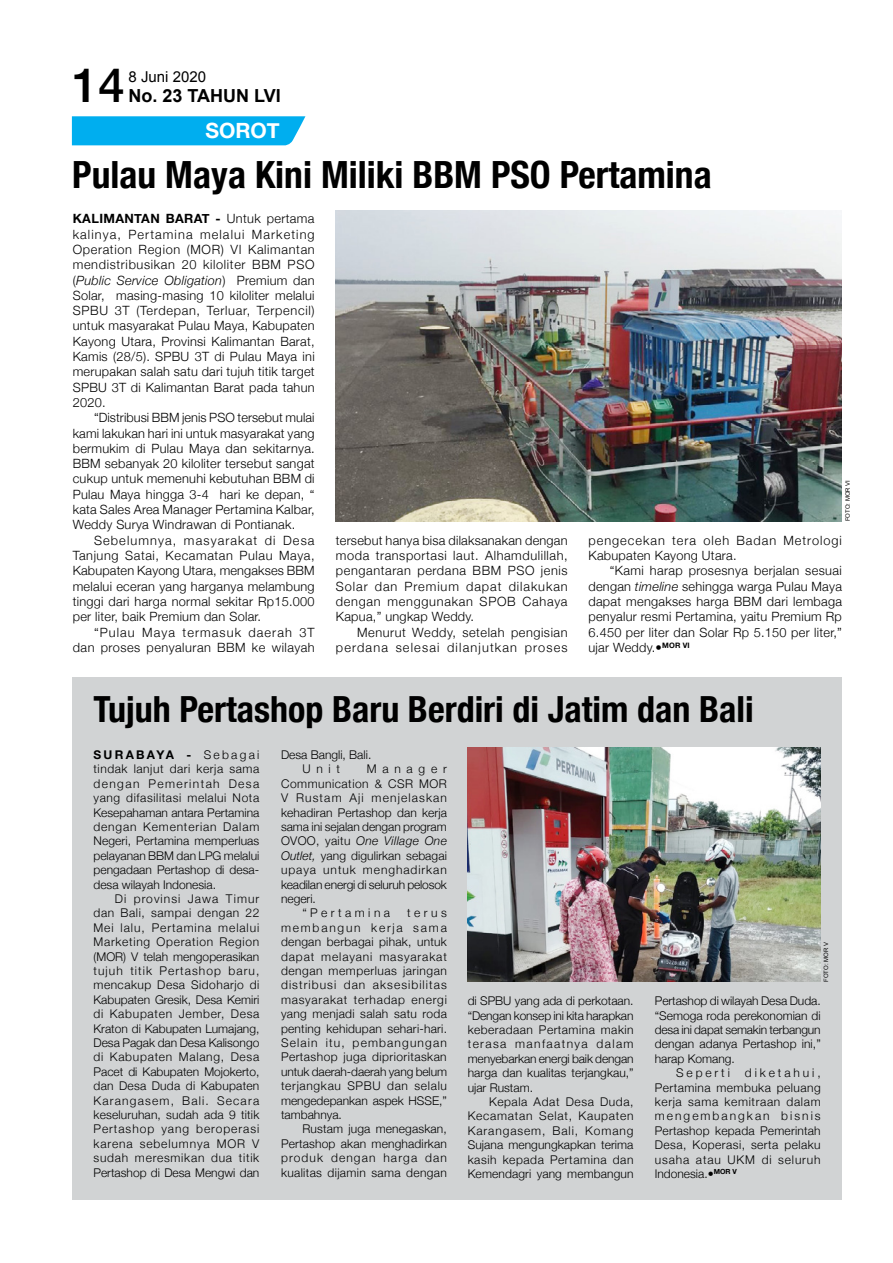
<style>
.page{position:relative;width:893px;height:1263px;background:#fff}
.page>*{position:absolute;margin:0;border:0;box-sizing:border-box;transform-origin:0 0}
.t1{font:500 47.25px "Helvetica Neue";color:#000}
.t2{font:700 condensed 37.5px "Helvetica Neue";color:#000}
.t3{font:700 condensed 36px "Helvetica Neue";color:#000}
.t4{font:700 21px "Helvetica Neue";color:#fff}
.t5{font:700 18px "Arial";color:#000}
.t6{font:15px "Arial";color:#000}
.t7{font:300 12.75px/15.3px "Helvetica Neue";letter-spacing:.02em;color:#000;text-align:justify}
.t8{font:300 12.75px/15.3px "Helvetica Neue";letter-spacing:.075em;color:#000}
.t9{font:300 12.75px/15.3px "Helvetica Neue";letter-spacing:.04em;color:#000;text-align:right}
.t10{font:300 12px/14.4px "Helvetica Neue";letter-spacing:.01em;color:#000;text-align:justify}
.t11{font:300 12px "Helvetica Neue";letter-spacing:-.015em;color:#000}
.t12{font:italic 300 12px "Helvetica Neue";letter-spacing:.03em;color:#000}
.t13{font:300 12px "Helvetica Neue";letter-spacing:.08em;color:#000}
.t14{font:300 12px "Helvetica Neue";letter-spacing:.095em;color:#000}
.t15{font:300 12px "Helvetica Neue";letter-spacing:.04em;color:#000}
.t16{font:300 12px "Helvetica Neue";letter-spacing:.29em;color:#000}
.t17{font:300 12px "Helvetica Neue";letter-spacing:.485em;color:#000}
.t18{font:6px "Arial";color:#000}
.s1{font-weight:700}
.s2{font-style:italic}
.s3{font-style:normal}
</style>
<div class="page">
<svg style="left:71px;top:116px;width:235px;height:30px;background:#11b3f0"></svg>
<div style="left:72px;top:677px;width:770px;height:522px;background:#d1d3d4"></div>
<img style="left:468px;top:747px;width:353px;height:235px">
<img style="left:336px;top:211px;width:506px;height:310px">
<h1 class="t1" style="left:72px;top:47px;width:54px">14</h1>
<p class="t6" style="left:129px;top:67px;width:79px">8 Juni 2020</p>
<h3 class="t5" style="left:129px;top:83px;width:154px">No. 23 TAHUN LVI</h3>
<h3 class="t4" style="left:205px;top:114px;width:76px">SOROT</h3>
<h2 class="t2" style="left:72px;top:143px;width:641px">Pulau Maya Kini Miliki BBM PSO Pertamina</h2>
<p class="t7" style="left:73px;top:210px;width:244px"><span class="s1">KALIMANTAN BARAT -</span> Untuk pertama kalinya, Pertamina melalui Marketing Operation Region (MOR) VI Kalimantan mendistribusikan 20 kiloliter BBM PSO (<span class="s2">Public Service Obligation</span>) Premium dan Solar, masing-masing 10 kiloliter melalui SPBU 3T (Terdepan, Terluar, Terpencil) untuk masyarakat Pulau Maya, Kabupaten Kayong Utara, Provinsi Kalimantan Barat, Kamis (28/5). SPBU 3T di Pulau Maya ini merupakan salah satu dari tujuh titik target SPBU 3T di Kalimantan Barat pada tahun 2020.</p>
<p class="t7" style="left:73px;top:409px;width:244px;text-indent:21px">“Distribusi BBM jenis PSO tersebut mulai kami lakukan hari ini untuk masyarakat yang bermukim di Pulau Maya dan sekitarnya.<br>BBM sebanyak 20 kiloliter tersebut sangat cukup untuk memenuhi kebutuhan BBM di Pulau Maya hingga 3-4 hari ke depan, “ kata Sales Area Manager Pertamina Kalbar, Weddy Surya Windrawan di Pontianak.</p>
<p class="t7" style="left:73px;top:532px;width:243px;text-indent:21px">Sebelumnya, masyarakat di Desa Tanjung Satai, Kecamatan Pulau Maya, Kabupaten Kayong Utara, mengakses BBM melalui eceran yang harganya melambung tinggi dari harga normal sekitar Rp15.000 per liter, baik Premium dan Solar.</p>
<p class="t9" style="left:73px;top:623px;width:244px">“Pulau Maya termasuk daerah 3T dan proses penyaluran BBM ke wilayah</p>
<p class="t7" style="left:336px;top:532px;width:233px">tersebut hanya bisa dilaksanakan dengan moda transportasi laut. Alhamdulillah, pengantaran perdana BBM PSO jenis Solar dan Premium dapat dilakukan dengan menggunakan SPOB Cahaya Kapua,” ungkap Weddy.</p>
<p class="t8" style="left:336px;top:623px;width:233px;text-align:right">Menurut Weddy, setelah pengisian perdana selesai dilanjutkan proses</p>
<p class="t18" style="left:844px;top:521px;width:43px;rotate:-90deg">FOTO: MOR VI</p>
<p class="t8" style="left:588px;top:532px;width:255px">pengecekan tera oleh Badan Metrologi<br>Kabupaten Kayong Utara.</p>
<p class="t7" style="left:588px;top:562px;width:255px;text-indent:21px">“Kami harap prosesnya berjalan sesuai dengan <span class="s2">timeline</span> sehingga warga Pulau Maya dapat mengakses harga BBM dari lembaga penyalur resmi Pertamina, yaitu Premium Rp 6.450 per liter dan Solar Rp 5.150 per liter,” ujar Weddy.•<sup>MOR</sup> <sup>VI</sup></p>
<h3 class="t3" style="left:94px;top:679px;width:662px">Tujuh Pertashop Baru Berdiri di Jatim dan Bali</h3>
<p class="t10" style="left:94px;top:747px;width:167px"><span class="s1">SURABAYA -</span> Sebagai tindak lanjut dari kerja sama dengan Pemerintah Desa yang difasilitasi melalui Nota Kesepahaman antara Pertamina dengan Kementerian Dalam Negeri, Pertamina memperluas pelayanan BBM dan LPG melalui pengadaan Pertashop di desa&shy;desa wilayah Indonesia.</p>
<p class="t10" style="left:94px;top:891px;width:167px;text-indent:21px">Di provinsi Jawa Timur dan Bali, sampai dengan 22<br>Mei lalu, Pertamina melalui Marketing Operation Region (MOR) V telah mengoperasikan tujuh titik Pertashop baru, mencakup Desa Sidoharjo di Kabupaten Gresik, Desa Kemiri di Kabupaten Jember, Desa Kraton di Kabupaten Lumajang, Desa Pagak dan Desa Kalisongo di Kabupaten Malang, Desa Pacet di Kabupaten Mojokerto, dan Desa Duda di Kabupaten Karangasem, Bali. Secara keseluruhan, sudah ada 9 titik Pertashop yang beroperasi karena sebelumnya MOR V sudah meresmikan dua titik Pertashop di Desa Mengwi dan</p>
<p class="t10" style="left:302px;top:747px;width:70px;text-indent:-21px">Desa Bangli, Bali.<br>Unit</p>
<p class="t17" style="left:367px;top:759px;width:82px">Manager</p>
<p class="t15" style="left:281px;top:774px;width:167px">Communication &amp; CSR MOR</p>
<p class="t14" style="left:281px;top:788px;width:167px">V Rustam Aji menjelaskan</p>
<p class="t10" style="left:281px;top:804px;width:167px">kehadiran Pertashop dan kerja</p>
<p class="t10" style="left:281px;top:819px;width:167px">sama ini sejalan dengan program</p>
<p class="t12" style="left:281px;top:832px;width:167px"><span class="s3">OVOO, yaitu</span> One Village One</p>
<p class="t10" style="left:281px;top:847px;width:167px"><span class="s2">Outlet,</span> yang digulirkan sebagai</p>
<p class="t13" style="left:281px;top:860px;width:167px">upaya untuk menghadirkan</p>
<p class="t11" style="left:281px;top:875px;width:167px">keadilan energi di seluruh pelosok</p>
<p class="t10" style="left:281px;top:891px;width:36px">negeri.</p>
<p class="t16" style="left:302px;top:903px;width:89px">“Pertamina</p>
<p class="t10" style="left:281px;top:905px;width:167px;text-indent:126px">terus membangun kerja sama dengan berbagai pihak, untuk dapat melayani masyarakat dengan memperluas jaringan distribusi dan aksesibilitas masyarakat terhadap energi yang menjadi salah satu roda penting kehidupan sehari-hari.<br>Selain itu, pembangungan Pertashop juga diprioritaskan untuk daerah-daerah yang belum terjangkau SPBU dan selalu mengedepankan aspek HSSE,” tambahnya.</p>
<p class="t10" style="left:281px;top:1121px;width:167px;text-indent:21px">Rustam juga menegaskan, Pertashop akan menghadirkan produk dengan harga dan kualitas dijamin sama dengan</p>
<p class="t10" style="left:468px;top:993px;width:167px">di SPBU yang ada di perkotaan. “Dengan konsep ini kita harapkan keberadaan Pertamina makin terasa manfaatnya dalam menyebarkan energi baik dengan harga dan kualitas terjangkau,” ujar Rustam.</p>
<p class="t10" style="left:468px;top:1094px;width:167px;text-indent:21px">Kepala Adat Desa Duda, Kecamatan Selat, Kaupaten Karangasem, Bali, Komang Sujana mengungkapkan terima kasih kepada Pertamina dan Kemendagri yang membangun</p>
<p class="t18" style="left:822px;top:982px;width:41px;rotate:-90deg">FOTO: MOR V</p>
<p class="t10" style="left:655px;top:993px;width:167px">Pertashop di wilayah Desa Duda. “Semoga roda perekonomian di desa ini dapat semakin terbangun dengan adanya Pertashop ini,” harap Komang.</p>
<p class="t10" style="left:655px;top:1065px;width:167px;text-indent:21px">Seperti diketahui, Pertamina membuka peluang kerja sama kemitraan dalam mengembangkan bisnis Pertashop kepada Pemerintah Desa, Koperasi, serta pelaku usaha atau UKM di seluruh Indonesia.•<sup>MOR</sup> <sup>V</sup></p>
</div>
